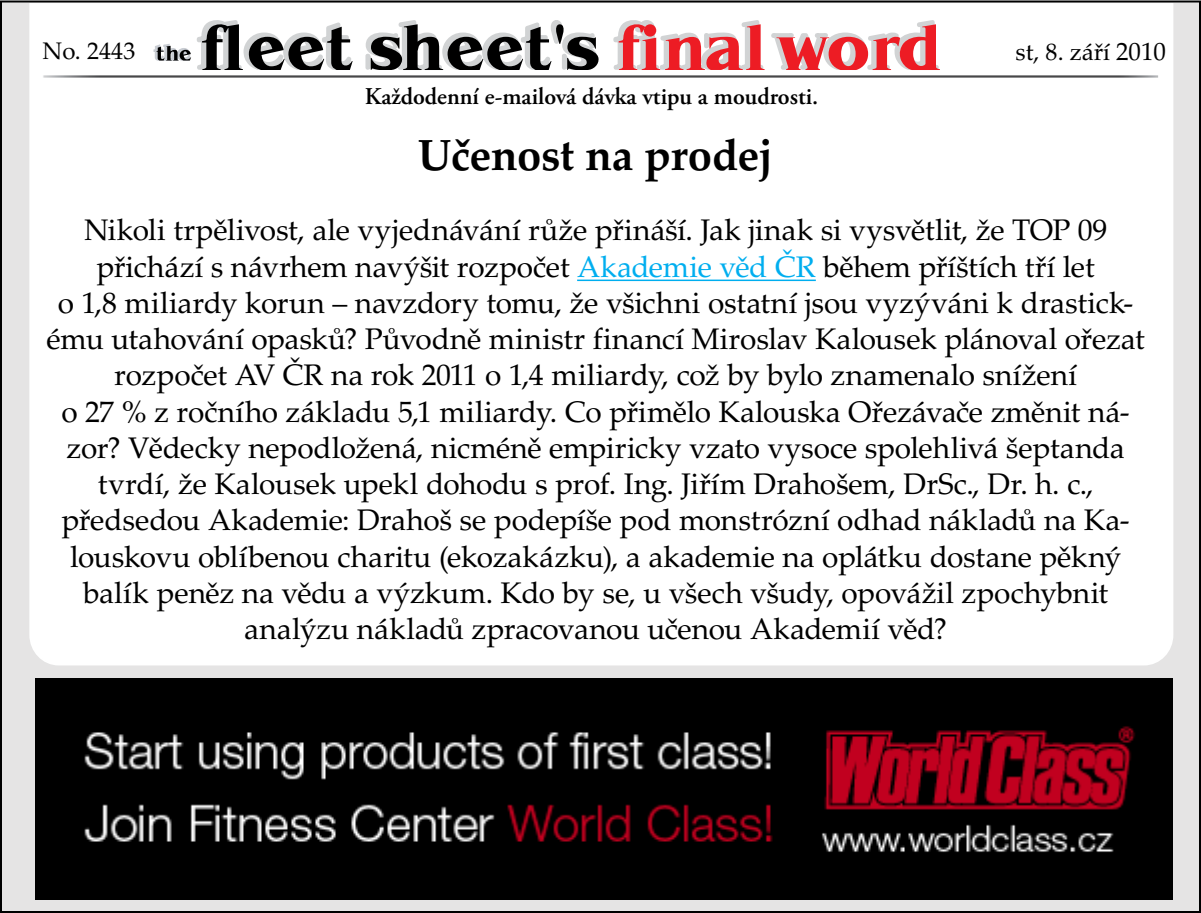
<style>
.page{position:relative;width:1201px;height:913px;background:#fff}
.page>*{position:absolute;margin:0;border:0;box-sizing:border-box;transform-origin:0 0}
.t1{font:700 43.6px "Palatino LTCE";letter-spacing:-.01em;color:#000}
.t2{font:29.8px/36.2px "Palatino LTCE";letter-spacing:-.005em;color:#000;text-align:center}
.t3{font:600 24px "Adobe Garamond Pro";color:#000}
.t4{font:24px "Palatino LTCE";color:#000}
.s1{font-size:25px}
.s2{color:#00aeef}
</style>
<div class="page">
<div style="left:1px;top:1px;width:1198px;height:910px;background:#e5e4e4"></div>
<div style="left:28px;top:1px;width:1146px;height:665px;background:#fff"></div>
<img style="left:40px;top:73px;width:1120px;height:7px">
<svg style="left:153px;top:20px;width:446px;height:50px;background:#a3a3a4"></svg>
<svg style="left:611px;top:20px;width:328px;height:50px;background:#eda0a3"></svg>
<img style="left:36px;top:678px;width:1136px;height:220px">
<hr style="left:577px;top:279px;width:238px;height:2px;background:#00aeef">
<p class="t4" style="left:42px;top:37px;width:94px">No. 2443</p>
<p class="t4" style="left:1015px;top:38px;width:152px">st, 8. září <span class="s1">2010</span></p>
<p class="t3" style="left:365px;top:83px;width:455px">Každodenní e-mailová dávka vtipu a moudrosti.</p>
<h1 class="t1" style="left:418px;top:129px;width:357px">Učenost na prodej</h1>
<p class="t2" style="left:46px;top:213px;width:1099px">Nikoli trpělivost, ale vyjednávání růže přináší. Jak jinak si vysvětlit, že TOP 09 přichází s návrhem navýšit rozpočet <span class="s2">Akademie věd ČR</span> během příštích tří let<br>o 1,8 miliardy korun – navzdory tomu, že všichni ostatní jsou vyzýváni k drastick&shy;ému utahování opasků? Původně ministr financí Miroslav Kalousek plánoval ořezat rozpočet AV ČR na rok 2011 o 1,4 miliardy, což by bylo znamenalo snížení<br>o 27 % z ročního základu 5,1 miliardy. Co přimělo Kalouska Ořezávače změnit ná&shy;zor? Vědecky nepodložená, nicméně empiricky vzato vysoce spolehlivá šeptanda tvrdí, že Kalousek upekl dohodu s prof. Ing. Jiřím Drahošem, DrSc., Dr. h. c., předsedou Akademie: Drahoš se podepíše pod monstrózní odhad nákladů na Ka&shy;louskovu oblíbenou charitu (ekozakázku), a akademie na oplátku dostane pěkný balík peněz na vědu a výzkum. Kdo by se, u všech všudy, opovážil zpochybnit analýzu nákladů zpracovanou učenou Akademií věd?</p>
</div>
